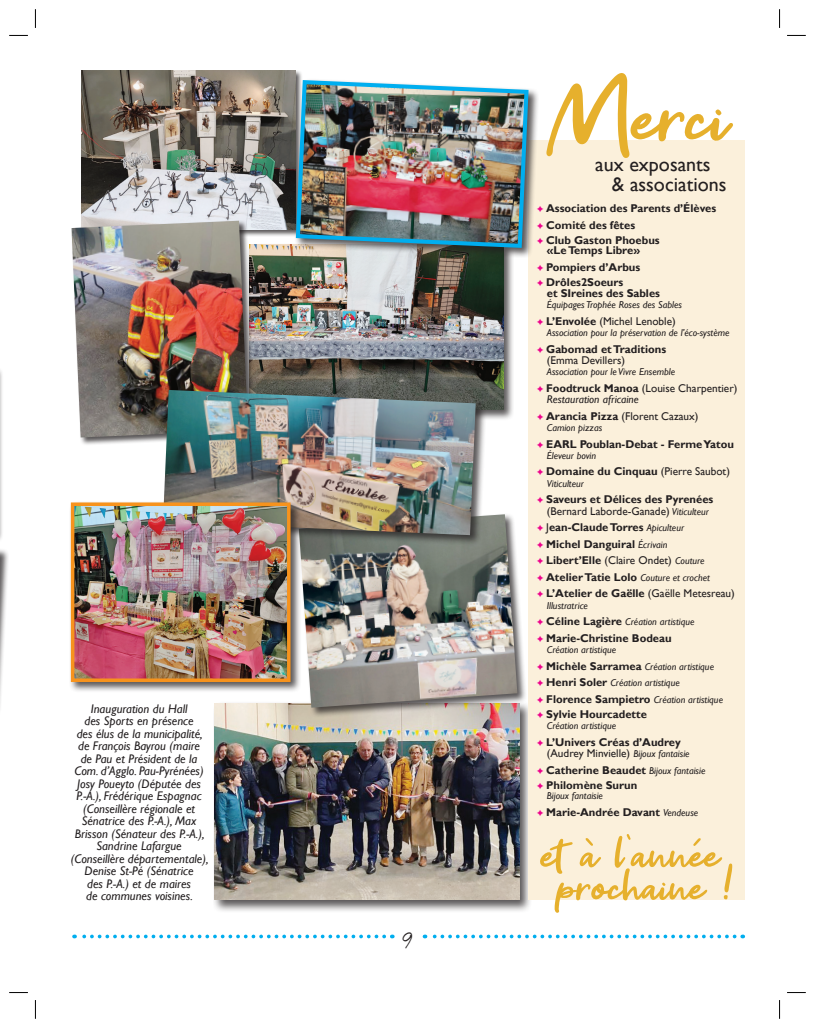
<style>
.page{position:relative;width:815px;height:1028px;background:#fff}
.page>*{position:absolute;margin:0;border:0;box-sizing:border-box;transform-origin:0 0}
.t1{font:112.5px "Get Show";color:#e6b02d}
.t2{font:62.5px "Get Show";color:#e6b02d}
.t3{font:25px "Journal";color:#231f20}
.t4{font:20px/20px "Gill Sans";color:#231f20}
.t5{font:italic 12.5px/12.5px "Gill Sans";color:#231f20;text-align:center}
.t6{font:700 11.25px/16.6px "Gill Sans";color:#231f20}
.t7{font:11.25px "Gill Sans";color:#231f20}
.t8{font:italic 11.25px/11.2px "Gill Sans";color:#231f20}
.t9{font:italic 10px/16.6px "Gill Sans";color:#231f20}
.s1{font-weight:700}
.s2{font-weight:700;font-style:normal}
.s3{font-style:normal}
.s4{font-weight:400}
.s5{font-weight:400;font-style:italic;font-size:10px}
.s6{font-weight:700;font-style:normal;font-size:11.25px}
</style>
<div class="page">
<svg style="left:424px;top:934px;width:311px;height:4px"></svg>
<svg style="left:74px;top:934px;width:310px;height:4px"></svg>
<img style="left:81px;top:71px;width:214px;height:159px">
<div style="left:213px;top:701px;width:320px;height:212px;background:#231f20;opacity:.75"></div>
<img style="left:214px;top:703px;width:305px;height:196px">
<div style="left:528px;top:141px;width:216px;height:759px;background:#fbf0db"></div>
<div style="left:248px;top:243px;width:266px;height:178px;background:#231f20;opacity:.75"></div>
<img style="left:256px;top:244px;width:247px;height:166px">
<div style="left:70px;top:220px;width:186px;height:226px;background:#231f20;opacity:.75"></div>
<img style="left:71px;top:221px;width:177px;height:216px">
<div style="left:294px;top:78px;width:245px;height:180px;background:#231f20;opacity:.75"></div>
<img style="left:294px;top:78px;width:237px;height:172px">
<div style="left:297px;top:513px;width:230px;height:204px;background:#231f20;opacity:.75"></div>
<img style="left:299px;top:514px;width:218px;height:193px">
<div style="left:162px;top:388px;width:325px;height:158px;background:#231f20;opacity:.75"></div>
<img style="left:163px;top:390px;width:313px;height:145px">
<div style="left:69px;top:501px;width:232px;height:192px;background:#231f20;opacity:.75"></div>
<img style="left:76px;top:507px;width:210px;height:170px">
<div style="left:71px;top:502px;width:220px;height:180px;border:4px solid #f7931d"></div>
<hr style="left:0;top:367px;width:4px;height:176px;background:#231f20;opacity:.75">
<div style="left:0;top:536px;width:9px;height:180px;background:#231f20;opacity:.75"></div>
<svg style="left:9px;top:35px;width:19px;height:1px"></svg>
<svg style="left:787px;top:35px;width:19px;height:1px"></svg>
<svg style="left:9px;top:992px;width:19px;height:1px"></svg>
<svg style="left:787px;top:992px;width:19px;height:1px"></svg>
<svg style="left:35px;top:9px;width:1px;height:19px"></svg>
<svg style="left:35px;top:1000px;width:1px;height:18px"></svg>
<svg style="left:779px;top:9px;width:1px;height:19px"></svg>
<svg style="left:779px;top:1000px;width:1px;height:18px"></svg>
<svg style="left:537px;top:206px;width:2px;height:6px"></svg>
<svg style="left:537px;top:222px;width:2px;height:7px"></svg>
<svg style="left:537px;top:238px;width:2px;height:6px"></svg>
<p class="t5" style="left:71px;top:702px;width:139px">Inauguration du Hall<br>des Sports en présence<br>des élus de la municipalité, de François Bayrou (maire<br>de Pau et Président de la<br>Com. d’Agglo. Pau-Pyrénées)<br>Josy Poueyto (Députée des<br>P.-A.), Frédérique Espagnac (Conseillère régionale et<br>Sénatrice des P.-A.), Max<br>Brisson (Sénateur des P.-A.),<br>Sandrine Lafargue (Conseillère départementale),<br>Denise St-Pé (Sénatrice<br>des P.-A.) et de maires<br>de communes voisines.</p>
<h3 class="t3" style="left:403px;top:923px;width:11px">9</h3>
<h1 class="t1" style="left:547px;top:53px;width:184px">Merci</h1>
<h3 class="t4" style="left:612px;top:154px;width:116px;text-indent:-17px">aux exposants &amp; associations</h3>
<p class="t6" style="left:546px;top:200px;width:172px">Association des Parents d’Élèves<br>Comité des fêtes</p>
<p class="t6" style="left:546px;top:235px;width:115px;line-height:10px">Club Gaston Phoebus «Le Temps Libre»</p>
<p class="t6" style="left:546px;top:259px;width:96px;line-height:15.4px">Pompiers d’Arbus<br>Drôles2Soeurs</p>
<p class="t6" style="left:547px;top:285px;width:115px">et SIreines des Sables</p>
<p class="t9" style="left:547px;top:297px;width:137px">Équipages Trophée Roses des Sables</p>
<p class="t7" style="left:546px;top:315px;width:131px"><span class="s1">L’Envolée</span> (Michel Lenoble)</p>
<p class="t9" style="left:547px;top:325px;width:184px">Association pour la préservation de l’éco-système</p>
<p class="t6" style="left:546px;top:341px;width:121px">Gabomad et Traditions</p>
<p class="t7" style="left:547px;top:354px;width:80px">(Emma Devillers)</p>
<p class="t9" style="left:547px;top:364px;width:130px">Association pour le Vivre Ensemble</p>
<p class="t8" style="left:546px;top:383px;width:193px"><span class="s2">Foodtruck Manoa</span> <span class="s3">(Louise Charpentier)<br></span>Restauration africaine</p>
<p class="t7" style="left:546px;top:409px;width:154px"><span class="s1">Arancia Pizza</span> (Florent Cazaux)</p>
<p class="t9" style="left:547px;top:419px;width:57px">Camion pizzas</p>
<p class="t6" style="left:546px;top:436px;width:189px">EARL Poublan-Debat - Ferme Yatou</p>
<p class="t9" style="left:547px;top:447px;width:51px">Éleveur bovin</p>
<p class="t6" style="left:546px;top:463px;width:185px">Domaine du Cinquau <span class="s4">(Pierre Saubot)</span></p>
<p class="t9" style="left:547px;top:475px;width:39px">Viticulteur</p>
<p class="t6" style="left:546px;top:494px;width:169px;line-height:11.2px">Saveurs et Délices des Pyrenées <span class="s4">(Bernard Laborde-Ganade)</span> <span class="s5">Viticulteur</span></p>
<p class="t6" style="left:546px;top:519px;width:190px"><span class="s4">J</span>ean-Claude Torres <span class="s5">Apiculteur<br></span>Michel Danguiral <span class="s5">Écrivain<br></span>Libert’Elle <span class="s4">(Claire Ondet)</span> <span class="s5">Couture </span>Atelier Tatie Lolo <span class="s5">Couture et crochet </span>L’Atelier de Gaëlle <span class="s4">(Gaëlle Metesreau)</span></p>
<p class="t9" style="left:546px;top:597px;width:150px">Illustratrice<br><span class="s6">Céline Lagière</span> Création artistique</p>
<p class="t6" style="left:546px;top:630px;width:127px">Marie-Christine Bodeau</p>
<p class="t9" style="left:546px;top:641px;width:178px">Création artistique<br><span class="s6">Michèle Sarramea</span> Création artistique <span class="s6">Henri Soler</span> Création artistique <span class="s6">Florence Sampietro</span> Création artistique</p>
<p class="t6" style="left:546px;top:706px;width:102px">Sylvie Hourcadette</p>
<p class="t9" style="left:547px;top:718px;width:71px">Création artistique</p>
<p class="t6" style="left:546px;top:736px;width:145px;line-height:11.2px">L’Univers Créas d’Audrey <span class="s4">(Audrey Minvielle)</span> <span class="s5">Bijoux fantaisie</span></p>
<p class="t6" style="left:546px;top:762px;width:161px;line-height:15.4px">Catherine Beaudet <span class="s5">Bijoux fantaisie<br></span>Philomène Surun</p>
<p class="t9" style="left:547px;top:787px;width:58px">Bijoux fantaisie</p>
<p class="t6" style="left:546px;top:803px;width:154px">Marie-Andrée Davant <span class="s5">Vendeuse</span></p>
<h2 class="t2" style="left:541px;top:819px;width:180px">et à l’année</h2>
<h2 class="t2" style="left:558px;top:851px;width:179px">prochaine !</h2>
</div>
